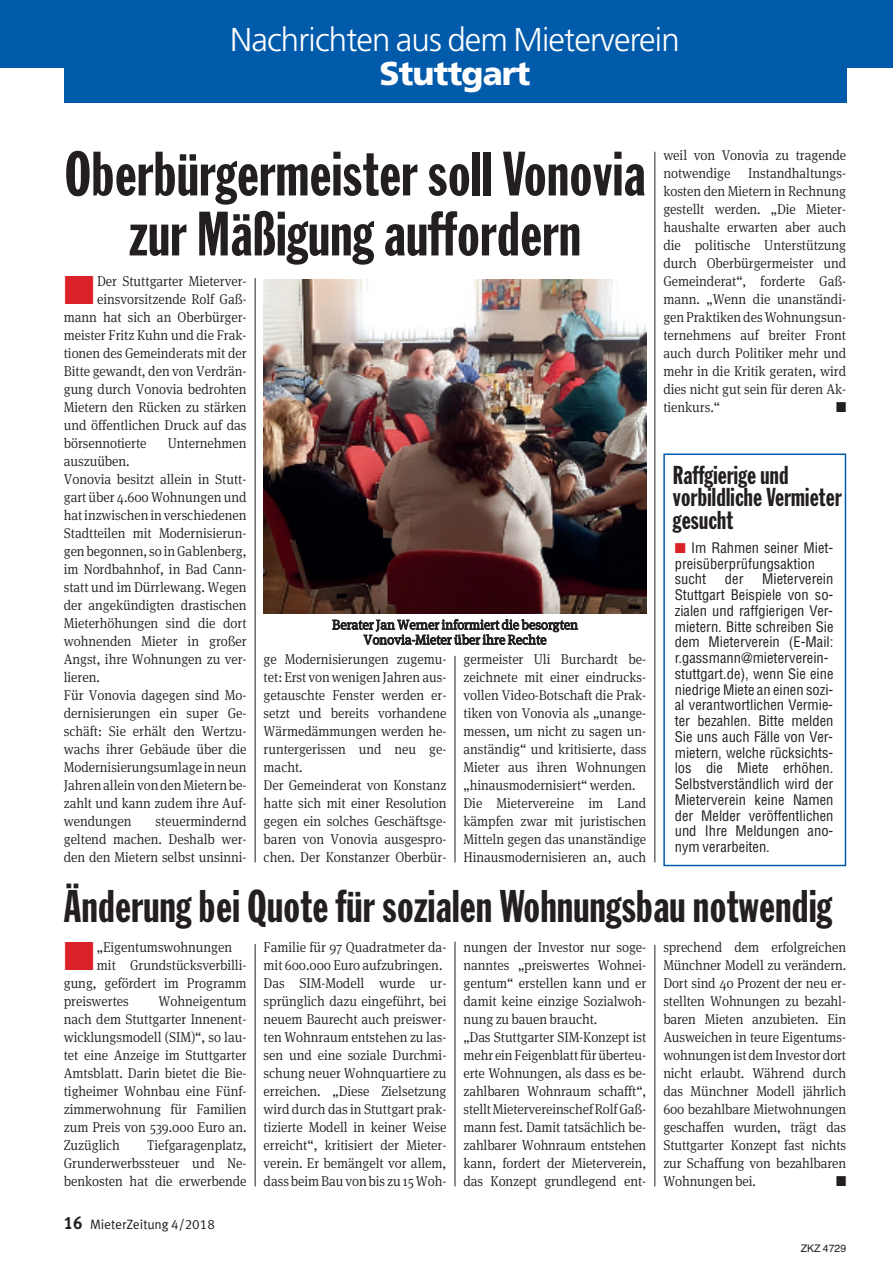
<style>
.page{position:relative;width:893px;height:1263px;background:#fff}
.page>*{position:absolute;margin:0;border:0;box-sizing:border-box;transform-origin:0 0}
.t1{font:61.5px/60px "Franklin Gothic Extra Cond";letter-spacing:.01em;color:#231f20;text-align:center}
.t2{font:45px "Franklin Gothic Extra Cond";letter-spacing:.01em;color:#231f20}
.t3{font:300 33px "Frutiger";letter-spacing:-.025em;color:#fff}
.t4{font:900 33px "Frutiger";letter-spacing:-.025em;color:#fff}
.t5{font:25.5px/22.5px "Franklin Gothic Extra Cond";letter-spacing:.01em;color:#231f20}
.t6{font:300 14.25px/18px "Meta Serif OT";letter-spacing:-.005em;color:#231f20;text-align:justify;scale:.94 1}
.t7{font:condensed 14.25px/15.8px "Helvetica";color:#231f20}
.t8{font:14.25px "Zapf Dingbats";color:#231f20;scale:.94 1}
.t9{font:300 13.5px/15px "Meta Serif OT";letter-spacing:-.005em;color:#231f20;text-align:center}
.t10{font:13.5px "VZ Meta LF";color:#231f20}
.t11{font:10.5px "Helvetica";color:#231f20}
.s1{color:#db2128}
.s2{font-weight:700;font-size:18px}
</style>
<div class="page">
<div style="left:64px;top:60px;width:782px;height:42px;background:#015aaa"></div>
<div style="left:0;top:0;width:893px;height:67px;background:#015aaa"></div>
<hr style="left:255px;top:278px;width:1px;height:584px;background:#231f20">
<hr style="left:455px;top:656px;width:1px;height:206px;background:#231f20">
<hr style="left:255px;top:944px;width:1px;height:242px;background:#231f20">
<hr style="left:455px;top:942px;width:1px;height:244px;background:#231f20">
<hr style="left:655px;top:945px;width:1px;height:241px;background:#231f20">
<hr style="left:655px;top:152px;width:1px;height:710px;background:#231f20">
<img style="left:264px;top:279px;width:382px;height:335px">
<div style="left:663px;top:453px;width:183px;height:413px;border:2px solid #015aaa"></div>
<h3 class="t3" style="left:230px;top:26px;width:451px">Nachrichten aus dem Mieterverein</h3>
<h3 class="t4" style="left:379px;top:60px;width:152px">Stuttgart</h3>
<h1 class="t1" style="left:65px;top:148px;width:582px">Oberbürgermeister soll Vonovia zur Mäßigung auffordern</h1>
<p class="t6" style="left:64px;top:273px;width:196px"><span class="s1">■</span> Der Stuttgarter Mieterver-</p>
<p class="t6" style="left:97px;top:291px;width:160px">einsvorsitzende Rolf Gaß-</p>
<p class="t6" style="left:64px;top:309px;width:196px">mann hat sich an Oberbürger-</p>
<p class="t6" style="left:64px;top:327px;width:196px">meister Fritz Kuhn und die Frak-</p>
<p class="t6" style="left:64px;top:345px;width:196px">tionen des Gemeinderats mit der</p>
<p class="t6" style="left:64px;top:363px;width:196px">Bitte gewandt, den von Verdrän-</p>
<p class="t6" style="left:64px;top:381px;width:196px">gung durch Vonovia bedrohten</p>
<p class="t6" style="left:64px;top:399px;width:196px">Mietern den Rücken zu stärken</p>
<p class="t6" style="left:64px;top:417px;width:196px">und öffentlichen Druck auf das</p>
<p class="t6" style="left:64px;top:435px;width:90px">börsennotierte</p>
<p class="t6" style="left:168px;top:435px;width:85px">Unternehmen</p>
<p class="t6" style="left:64px;top:453px;width:196px;text-align:left">auszuüben.<br>Vonovia besitzt allein in Stutt&shy;gart über 4.600 Wohnungen und hatinzwischeninverschiedenen<br>Stadtteilen mit Modernisierun&shy;genbegonnen, so inGablenberg, im Nordbahnhof, in Bad Cann&shy;statt und im Dürrlewang. Wegen der angekündigten drastischen<br>Mieterhöhungen sind die dort wohnenden Mieter in großer<br>Angst, ihre Wohnungen zu ver&shy;lieren.<br>Für Vonovia dagegen sind Mo&shy;dernisierungen ein super Ge&shy;schäft: Sie erhält den Wertzu&shy;wachs ihrer Gebäude über die<br>Modernisierungsumlage inneun<br>JahrenalleinvondenMieternbe&shy;zahlt und kann zudem ihre Auf&shy;wendungen</p>
<p class="t6" style="left:64px;top:813px;width:196px;text-indent:92px">steuermindernd geltend machen. Deshalb wer&shy;den den Mietern selbst unsinni-</p>
<p class="t9" style="left:332px;top:618px;width:247px">Berater Jan Werner informiert die besorgten<br>Vonovia-Mieter über ihre Rechte</p>
<p class="t6" style="left:264px;top:651px;width:196px;text-align:left">ge Modernisierungen zugemu&shy;tet: Erst von wenigen Jahren aus&shy;getauschte Fenster werden er&shy;setzt und bereits vorhandene<br>Wärmedämmungen werden he&shy;runtergerissen und neu ge&shy;macht.<br>Der Gemeinderat von Konstanz hatte sich mit einer Resolution gegen ein solches Geschäftsge&shy;baren von Vonovia ausgespro&shy;chen. Der Konstanzer Oberbür-</p>
<p class="t6" style="left:463px;top:651px;width:196px;text-align:left">germeister Uli Burchardt be&shy;zeichnete mit einer eindrucks&shy;vollen Video-Botschaft die Prak&shy;tiken von Vonovia als „unange&shy;messen, um nicht zu sagen un&shy;anständig“ und kritisierte, dass<br>Mieter aus ihren Wohnungen „hinausmodernisiert“ werden.<br>Die Mietervereine im Land kämpfen zwar mit juristischen<br>Mitteln gegen das unanständige<br>Hinausmodernisieren an, auch</p>
<p class="t6" style="left:663px;top:147px;width:196px">weil von Vonovia zu tragende notwendige Instandhaltungs&shy;kosten den Mietern in Rechnung gestellt werden. „Die Mieter&shy;haushalte erwarten aber auch die politische Unterstützung durch Oberbürgermeister und Gemeinderat“, forderte Gaß&shy;mann. „Wenn die unanständi&shy;gen Praktiken desWohnungsun&shy;ternehmens auf breiter Front auch durch Politiker mehr und mehr in die Kritik geraten, wird dies nicht gut sein für deren Ak&shy;tienkurs.“</p>
<p class="t8" style="left:836px;top:399px;width:12px">■</p>
<h3 class="t5" style="left:673px;top:465px;width:170px">Raffgierige und vorbildliche Vermieter gesucht</h3>
<p class="t7" style="left:675px;top:540px;width:160px"><span class="s1">■</span> Im Rahmen seiner Miet&shy;preisüberprüfungsaktion sucht</p>
<p class="t7" style="left:675px;top:571px;width:160px;text-indent:87px">Mieterverein<br>Stuttgart Beispiele von so&shy;zialen und raffgierigen Ver&shy;mietern. Bitte schreiben Sie dem Mieterverein (E-Mail: r.gassmann@mieterverein&shy;stuttgart.de), wenn Sie eine niedrige Miete an einen sozi&shy;al verantwortlichen Vermie&shy;ter bezahlen. Bitte melden<br>Sie uns auch Fälle von Ver&shy;mietern, welche rücksichts&shy;los die Miete erhöhen.<br>Selbstverständlich wird der<br>Mieterverein keine Namen der Melder veröffentlichen und Ihre Meldungen ano&shy;nym verarbeiten.</p>
<p class="t7" style="left:725px;top:571px;width:20px">der</p>
<h2 class="t2" style="left:64px;top:890px;width:770px">Änderung bei Quote für sozialen Wohnungsbau notwendig</h2>
<p class="t6" style="left:64px;top:939px;width:181px"><span class="s1">■</span> „Eigentumswohnungen</p>
<p class="t6" style="left:97px;top:957px;width:161px">mit Grundstücksverbilli-</p>
<p class="t6" style="left:64px;top:975px;width:196px">gung, gefördert im Programm</p>
<p class="t6" style="left:64px;top:993px;width:71px">preiswertes</p>
<p class="t6" style="left:64px;top:993px;width:196px;text-indent:95px">Wohneigentum nach dem Stuttgarter Innenent&shy;wicklungsmodell (SIM)“, so lau&shy;tet eine Anzeige im Stuttgarter Amtsblatt. Darin bietet die Bie&shy;tigheimer Wohnbau eine Fünf&shy;zimmerwohnung für Familien zum Preis von 539.000 Euro an.<br>Zuzüglich</p>
<p class="t6" style="left:64px;top:1137px;width:196px;text-indent:84px">Tiefgaragenplatz, Grunderwerbssteuer und Ne&shy;benkosten hat die erwerbende</p>
<p class="t10" style="left:64px;top:1216px;width:153px"><span class="s2">16</span> MieterZeitung 4/2018</p>
<p class="t6" style="left:264px;top:939px;width:196px;text-align:left">Familie für 97 Quadratmeter da&shy;mit 600.000 Euro aufzubringen.<br>Das SIM-Modell wurde ur&shy;sprünglich dazu eingeführt, bei neuem Baurecht auch preiswer&shy;ten Wohnraum entstehen zu las&shy;sen und eine soziale Durchmi&shy;schung neuer Wohnquartiere zu erreichen. „Diese Zielsetzung wird durch das in Stuttgart prak&shy;tizierte Modell in keiner Weise erreicht“, kritisiert der Mieter&shy;verein. Er bemängelt vor allem, dassbeimBauvonbis zu15Woh-</p>
<p class="t6" style="left:463px;top:939px;width:196px;text-align:left">nungen der Investor nur soge&shy;nanntes „preiswertes Wohnei&shy;gentum“ erstellen kann und er damit keine einzige Sozialwoh&shy;nung zu bauen braucht.<br>„Das Stuttgarter SIM-Konzept ist mehr einFeigenblattfürüberteu&shy;erte Wohnungen, als dass es be&shy;zahlbaren Wohnraum schafft“, stelltMietervereinschefRolfGaß&shy;mann fest. Damit tatsächlich be&shy;zahlbarer Wohnraum entstehen kann, fordert der Mieterverein, das Konzept grundlegend ent-</p>
<p class="t6" style="left:663px;top:939px;width:196px">sprechend dem erfolgreichen Münchner Modell zu verändern.<br>Dort sind 40 Prozent der neu er&shy;stellten Wohnungen zu bezahl&shy;baren Mieten anzubieten. Ein Ausweichen in teure Eigentums&shy;wohnungenistdemInvestordort nicht erlaubt. Während durch das Münchner Modell jährlich 600 bezahlbare Mietwohnungen geschaffen wurden, trägt das Stuttgarter Konzept fast nichts zur Schaffung von bezahlbaren Wohnungenbei.</p>
<p class="t8" style="left:836px;top:1173px;width:12px">■</p>
<p class="t11" style="left:801px;top:1242px;width:47px">ZKZ 4729</p>
</div>
